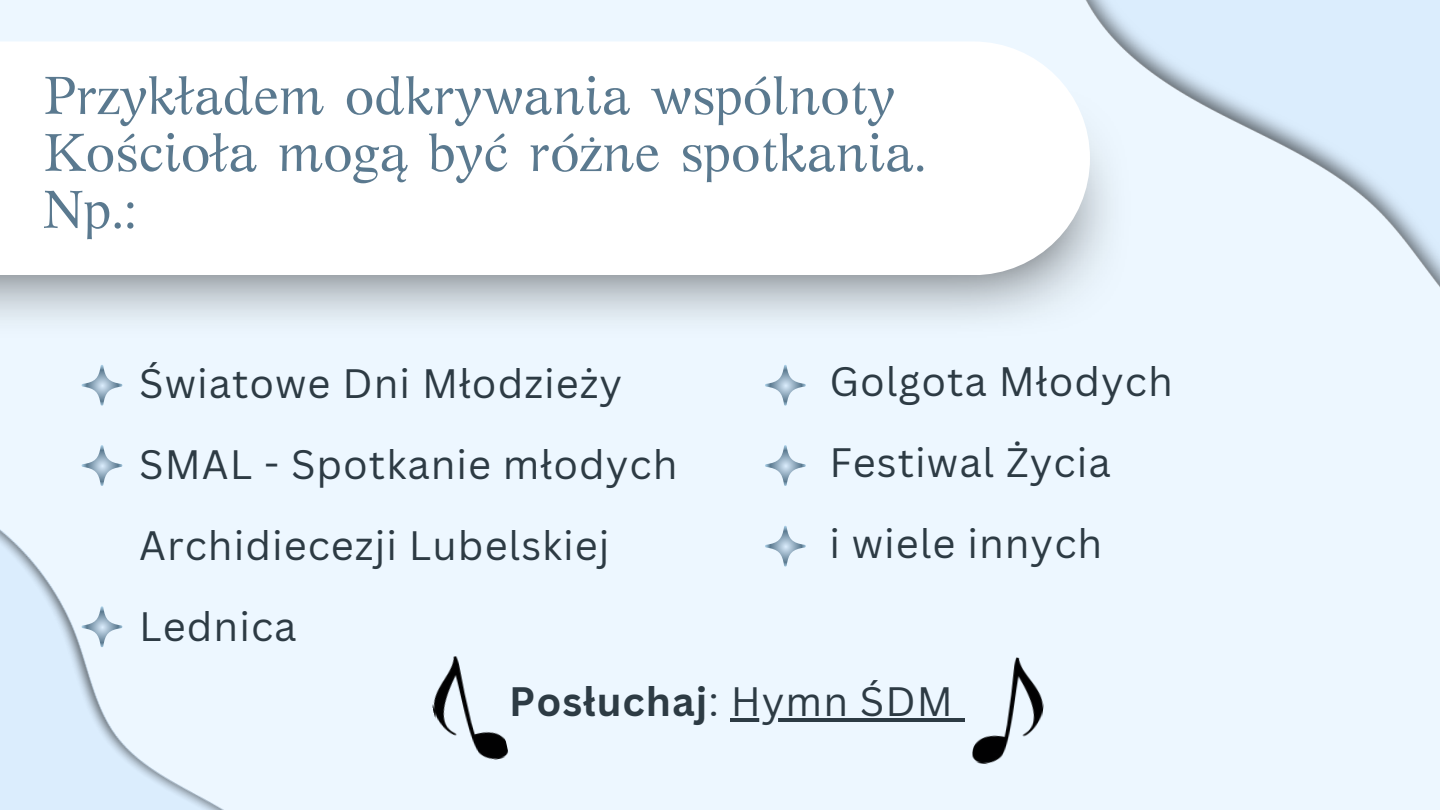
<style>
.page{position:relative;width:1440px;height:810px;background:#edf7ff}
.page>*{position:absolute;margin:0;border:0;box-sizing:border-box;transform-origin:0 0}
.t1{font:53.7px/57px "GFS Artemisia";color:#5a798f}
.t2{font:40px/81px "Canva Sans";letter-spacing:.025em;color:#2d3b44}
.t3{font:700 40px "Canva Sans";letter-spacing:.025em;color:#2d3b44}
.s1{font-weight:400}
</style>
<div class="page">
<img style="left:1131px;top:0;width:309px;height:287px">
<img style="left:0;top:529px;width:224px;height:281px">
<div style="left:0;top:41px;width:1090px;height:234px;background:#fff"></div>
<svg style="left:81px;top:365px;width:42px;height:41px"></svg>
<svg style="left:81px;top:606px;width:42px;height:42px"></svg>
<svg style="left:765px;top:365px;width:41px;height:41px"></svg>
<svg style="left:765px;top:445px;width:41px;height:41px"></svg>
<svg style="left:765px;top:525px;width:41px;height:42px"></svg>
<svg style="left:81px;top:445px;width:42px;height:41px"></svg>
<img style="left:972px;top:657px;width:72px;height:108px">
<hr style="left:731px;top:718px;width:223px;height:4px;background:#2d3b44">
<hr style="left:954px;top:718px;width:11px;height:4px;background:#2d3b44">
<img style="left:432px;top:656px;width:76px;height:104px">
<p class="t1" style="left:43px;top:72px;width:885px">Przykładem odkrywania wspólnoty<br>Kościoła mogą być różne spotkania.<br>Np.:</p>
<p class="t2" style="left:139px;top:342px;width:485px">Światowe Dni Młodzieży</p>
<p class="t2" style="left:139px;top:423px;width:540px">SMAL - Spotkanie młodych<br>Archidiecezji Lubelskiej</p>
<p class="t2" style="left:139px;top:585px;width:159px">Lednica</p>
<p class="t2" style="left:829px;top:340px;width:345px">Golgota Młodych</p>
<p class="t2" style="left:829px;top:421px;width:283px">Festiwal Życia</p>
<p class="t2" style="left:829px;top:502px;width:275px">i wiele innych</p>
<p class="t3" style="left:509px;top:673px;width:445px">Posłuchaj<span class="s1">: Hymn ŚDM</span></p>
</div>
